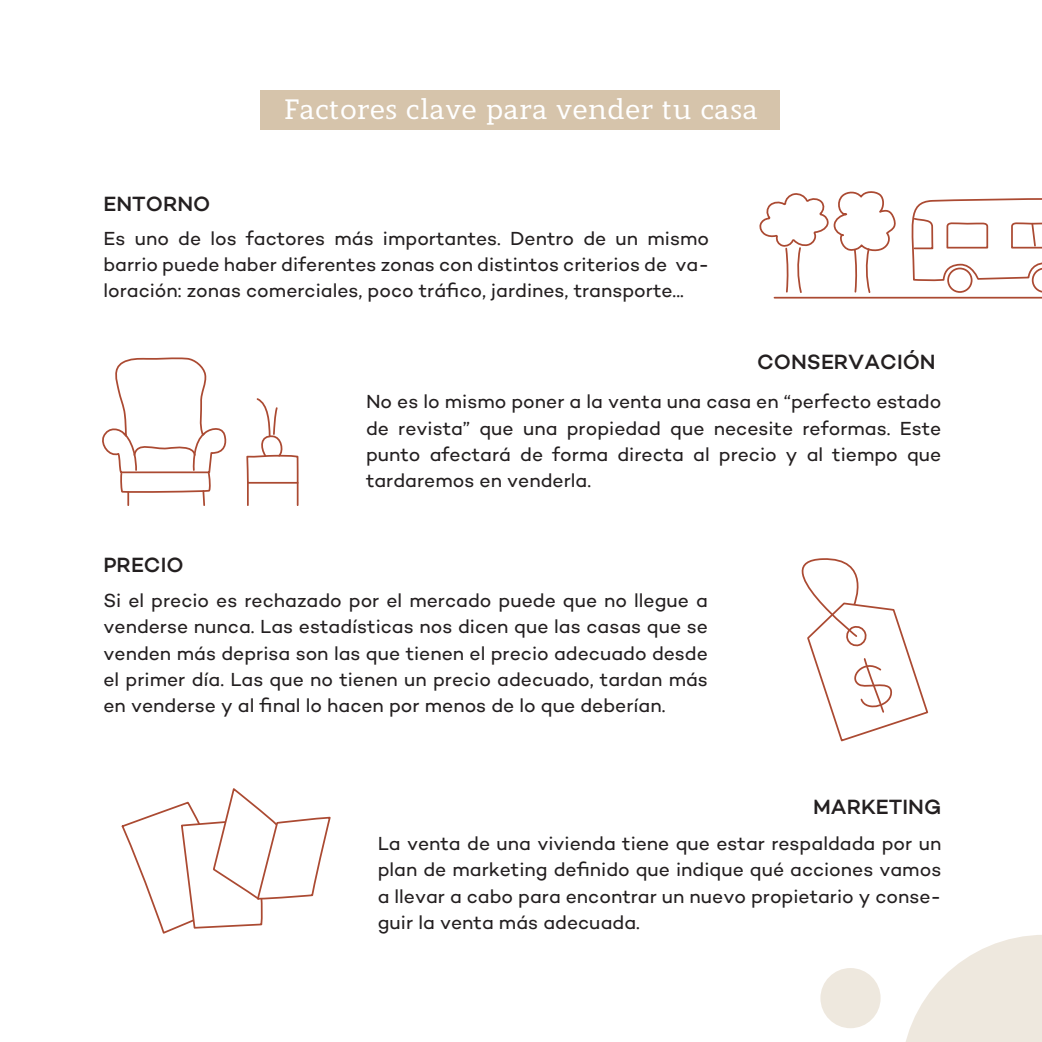
<style>
.page{position:relative;width:1042px;height:1042px;background:#fff}
.page>*{position:absolute;margin:0;border:0;box-sizing:border-box;transform-origin:0 0}
.t1{font:500 28px "Modum";color:#fff}
.t2{font:500 21px "Campton";color:#231f20}
.t3{font:19.25px/26.2px "Campton";color:#231f20;text-align:justify}
</style>
<div class="page">
<div style="left:260px;top:90px;width:519px;height:40px;background:#d6c4ab"></div>
<svg style="left:121px;top:789px;width:210px;height:145px"></svg>
<svg style="left:911px;top:198px;width:131px;height:95px"></svg>
<svg style="left:102px;top:357px;width:125px;height:149px"></svg>
<svg style="left:246px;top:398px;width:53px;height:107px"></svg>
<svg style="left:759px;top:191px;width:137px;height:102px"></svg>
<hr style="left:774px;top:297px;width:268px;height:1px;background:#ab4a32">
<svg style="left:801px;top:558px;width:128px;height:184px"></svg>
<svg style="left:906px;top:935px;width:136px;height:107px"></svg>
<div style="left:820px;top:968px;width:60px;height:60px;background:#eee8de;border-radius:50%"></div>
<p class="t2" style="left:103px;top:191px;width:109px">ENTORNO</p>
<h1 class="t1" style="left:284px;top:87px;width:476px">Factores clave para vender tu casa</h1>
<p class="t3" style="left:103px;top:225px;width:607px">Es uno de los factores más importantes. Dentro de un mismo barrio puede haber diferentes zonas con distintos criterios de va&shy;loración: zonas comerciales, poco tráfico, jardines, transporte...</p>
<p class="t2" style="left:757px;top:348px;width:180px">CONSERVACIÓN</p>
<p class="t2" style="left:103px;top:551px;width:82px">PRECIO</p>
<p class="t3" style="left:366px;top:388px;width:577px">No es lo mismo poner a la venta una casa en “perfecto estado de revista” que una propiedad que necesite reformas. Este punto afectará de forma directa al precio y al tiempo que tardaremos en venderla.</p>
<p class="t3" style="left:103px;top:587px;width:606px">Si el precio es rechazado por el mercado puede que no llegue a venderse nunca. Las estadísticas nos dicen que las casas que se venden más deprisa son las que tienen el precio adecuado desde el primer día. Las que no tienen un precio adecuado, tardan más en venderse y al final lo hacen por menos de lo que deberían.</p>
<p class="t2" style="left:813px;top:794px;width:130px">MARKETING</p>
<p class="t3" style="left:378px;top:830px;width:565px">La venta de una vivienda tiene que estar respaldada por un plan de marketing definido que indique qué acciones vamos a llevar a cabo para encontrar un nuevo propietario y conse&shy;guir la venta más adecuada.</p>
</div>
